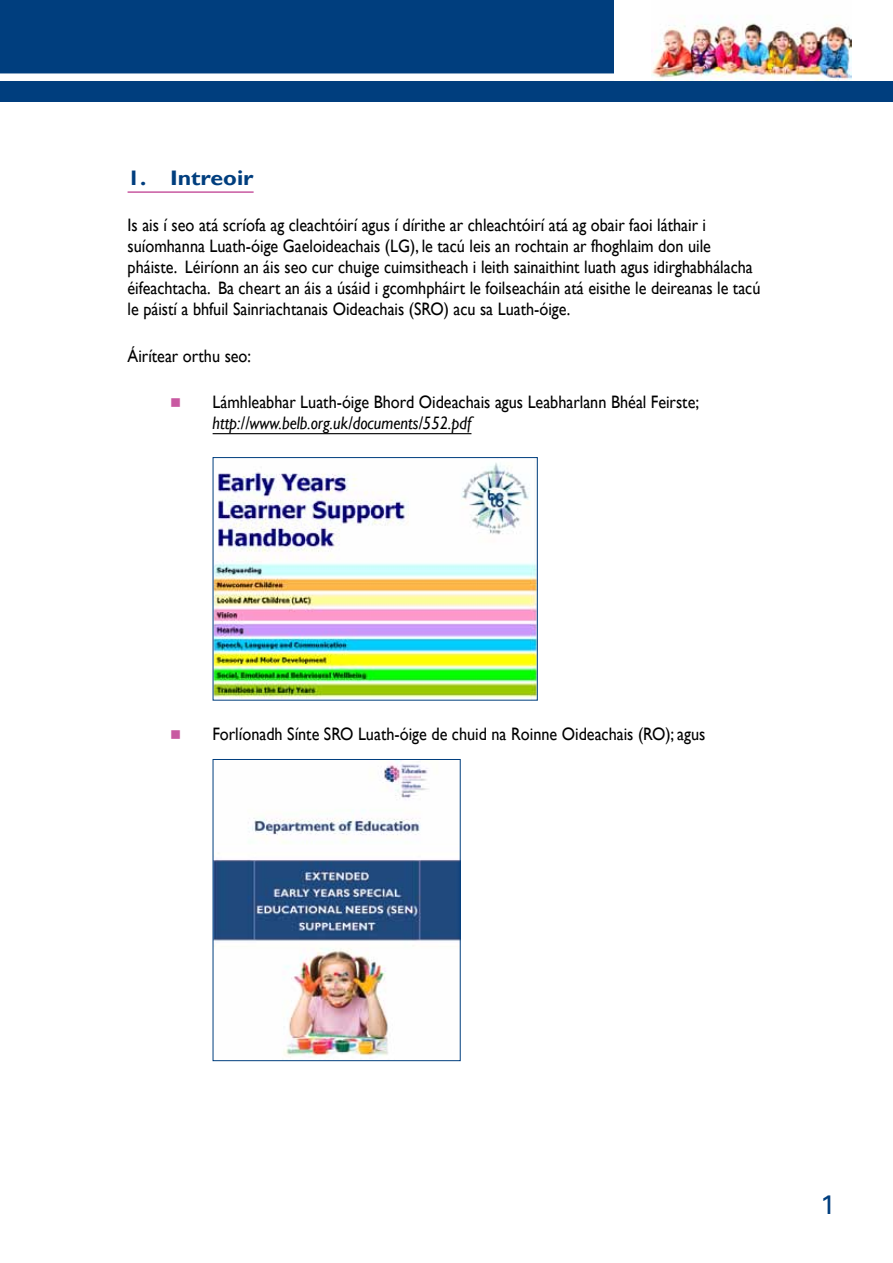
<style>
.page{position:relative;width:893px;height:1263px;background:#fff}
.page>*{position:absolute;margin:0;border:0;box-sizing:border-box;transform-origin:0 0}
.t1{font:500 27px "Univers CE";color:#003e7e}
.t2{font:700 21px "Gill Sans";color:#003e7e;scale:1.1 1}
.t3{font:18px/21px "Gill Sans";color:#000;scale:.9 1}
.s1{color:#c859a1}
.s2{font-style:italic}
</style>
<div class="page">
<div style="left:0;top:0;width:893px;height:102px;background:#003e7e"></div>
<div style="left:0;top:73px;width:893px;height:8px;background:#fff"></div>
<div style="left:614px;top:0;width:279px;height:80px;background:#fff"></div>
<img style="left:651px;top:23px;width:200px;height:57px">
<hr style="left:128px;top:191px;width:126px;height:2px;background:#c859a1">
<hr style="left:213px;top:433px;width:258px;height:1px;background:#000">
<img style="left:215px;top:462px;width:321px;height:237px">
<div style="left:213px;top:457px;width:325px;height:244px;border:1px solid #003e7e"></div>
<img style="left:215px;top:761px;width:244px;height:296px">
<div style="left:213px;top:759px;width:248px;height:302px;border:1px solid #003e7e"></div>
<p class="t2" style="left:128px;top:165px;width:116px">1. Intreoir</p>
<p class="t3" style="left:128px;top:215px;width:705px">Is ais í seo atá scríofa ag cleachtóirí agus í dírithe ar chleachtóirí atá ag obair faoi láthair i suíomhanna Luath-óige Gaeloideachais (LG), le tacú leis an rochtain ar fhoghlaim don uile pháiste. Léiríonn an áis seo cur chuige cuimsitheach i leith sainaithint luath agus idirghabhálacha éifeachtacha. Ba cheart an áis a úsáid i gcomhpháirt le foilseacháin atá eisithe le deireanas le tacú le páistí a bhfuil Sainriachtanais Oideachais (SRO) acu sa Luath-óige.</p>
<p class="t3" style="left:128px;top:345px;width:139px">Áirítear orthu seo:</p>
<p class="t3" style="left:213px;top:392px;width:542px;text-indent:-43px"><span class="s1">■</span> Lámhleabhar Luath-óige Bhord Oideachais agus Leabharlann Bhéal Feirste; <span class="s2">http://www.belb.org.uk/documents/552.pdf</span></p>
<p class="t3" style="left:170px;top:724px;width:596px"><span class="s1">■</span> Forlíonadh Sínte SRO Luath-óige de chuid na Roinne Oideachais (RO); agus</p>
<h1 class="t1" style="left:821px;top:1189px;width:17px">1</h1>
</div>
